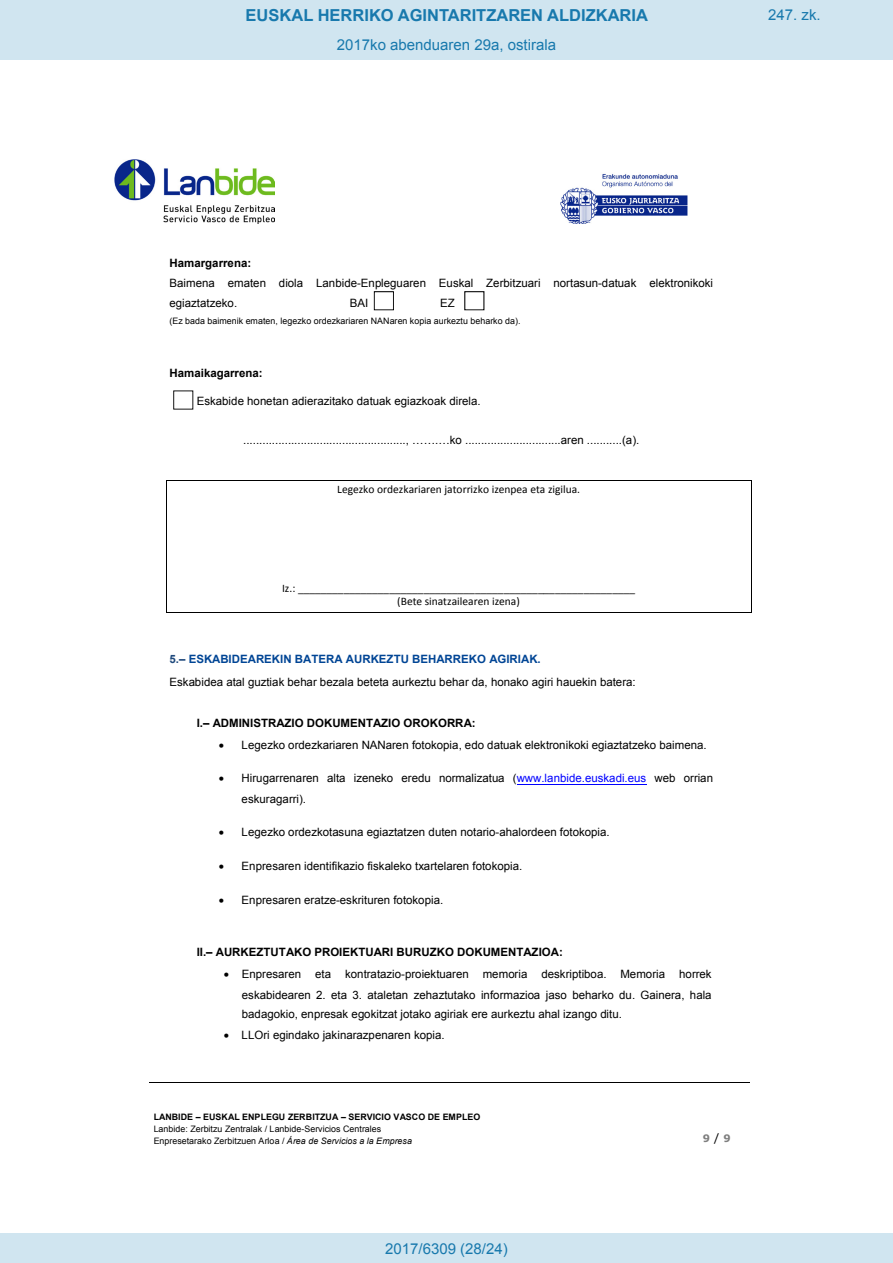
<style>
.page{position:relative;width:893px;height:1263px;background:#fff}
.page>*{position:absolute;margin:0;border:0;box-sizing:border-box;transform-origin:0 0}
.t1{font:700 16.5px "Arial";color:#1879ad}
.Paginacion_Centro{font:15px "Arial";color:#1879ad}
.t2{font:11.4px/20px "Arial";letter-spacing:.005em;color:#000}
.t3{font:11.4px/14px "Calibri";color:#000;text-align:center}
.t4{font:700 11.4px "Arial";color:#000}
.t5{font:8.85px/11.9px "Arial";color:#000}
.s1{font-weight:700}
.s2{font-weight:700;color:#1f497c}
.s3{font-weight:700;color:#004595}
.s4{color:#00f}
.s5{font-style:italic}
</style>
<div class="page">
<hr style="left:150px;top:1082px;width:600px;height:1px;background:#000">
<img style="left:115px;top:159px;width:160px;height:64px">
<img style="left:561px;top:174px;width:127px;height:49px">
<hr style="left:517px;top:784px;width:129px;height:1px;background:#00f">
<hr style="left:167px;top:480px;width:584px;height:1px;background:#000">
<hr style="left:167px;top:612px;width:584px;height:1px;background:#000">
<svg style="left:166px;top:480px;width:1px;height:133px"></svg>
<svg style="left:751px;top:480px;width:1px;height:133px"></svg>
<svg style="left:374px;top:291px;width:20px;height:19px"></svg>
<svg style="left:173px;top:390px;width:20px;height:20px"></svg>
<svg style="left:464px;top:291px;width:20px;height:19px"></svg>
<div style="left:0;top:0;width:893px;height:60px;background:#d0e5f0"></div>
<div style="left:0;top:1233px;width:893px;height:30px;background:#d0e5f0"></div>
<h1 class="t1" style="left:246px;top:4px;width:404px">EUSKAL HERRIKO AGINTARITZAREN ALDIZKARIA</h1>
<h2 class="Paginacion_Centro" style="left:768px;top:5px;width:54px">247. zk.</h2>
<h2 class="Paginacion_Centro" style="left:337px;top:35px;width:221px">2017ko abenduaren 29a, ostirala</h2>
<p class="t2" style="left:169px;top:253px;width:545px"><span class="s1">Hamargarrena:<br></span>Baimena ematen diola Lanbide-Enpleguaren Euskal Zerbitzuari nortasun-datuak elektronikoki egiaztatzeko.</p>
<p class="t2" style="left:350px;top:293px;width:20px">BAI</p>
<p class="t2" style="left:440px;top:293px;width:16px">EZ</p>
<p class="t5" style="left:169px;top:315px;width:353px">(Ez bada baimenik ematen, legezko ordezkariaren NANaren kopia aurkeztu beharko da).</p>
<p class="t4" style="left:169px;top:365px;width:95px">Hamaikagarrena:</p>
<p class="t2" style="left:197px;top:391px;width:285px">Eskabide honetan adierazitako datuak egiazkoak direla.</p>
<p class="t2" style="left:243px;top:431px;width:397px">..................................................., …….…ko ..............................aren ...........(a).</p>
<p class="t3" style="left:337px;top:483px;width:245px">Legezko ordezkariaren jatorrizko izenpea eta zigilua.</p>
<p class="t3" style="left:282px;top:581px;width:355px">Iz.: ___________________________________________________________ (Bete sinatzailearen izena)</p>
<p class="t2" style="left:169px;top:648px;width:468px;line-height:23.1px"><span class="s2">5.–</span> <span class="s3">ESKABIDEAREKIN BATERA AURKEZTU BEHARREKO AGIRIAK.<br></span>Eskabidea atal guztiak behar bezala beteta aurkeztu behar da, honako agiri hauekin batera:</p>
<p class="t4" style="left:197px;top:715px;width:281px">I.– ADMINISTRAZIO DOKUMENTAZIO OROKORRA:</p>
<p class="t2" style="left:219px;top:735px;width:489px">• Legezko ordezkariaren NANaren fotokopia, edo datuak elektronikoki egiaztatzeko baimena.</p>
<p class="t2" style="left:242px;top:768px;width:473px;line-height:20.4px;text-indent:-23px">• Hirugarrenaren alta izeneko eredu normalizatua (<span class="s4">www.lanbide.euskadi.eus</span> web orrian eskuragarri).</p>
<p class="t2" style="left:219px;top:822px;width:393px">• Legezko ordezkotasuna egiaztatzen duten notario-ahalordeen fotokopia.</p>
<p class="t2" style="left:219px;top:856px;width:305px">• Enpresaren identifikazio fiskaleko txartelaren fotokopia.</p>
<p class="t2" style="left:219px;top:890px;width:226px">• Enpresaren eratze-eskrituren fotokopia.</p>
<p class="t4" style="left:197px;top:945px;width:368px">II.– AURKEZTUTAKO PROIEKTUARI BURUZKO DOKUMENTAZIOA:</p>
<p class="t2" style="left:242px;top:964px;width:471px;text-align:justify;text-indent:-18px">• Enpresaren eta kontratazio-proiektuaren memoria deskriptiboa. Memoria horrek eskabidearen 2. eta 3. ataletan zehaztutako informazioa jaso beharko du. Gainera, hala badagokio, enpresak egokitzat jotako agiriak ere aurkeztu ahal izango ditu.</p>
<p class="t2" style="left:224px;top:1025px;width:222px">• LLOri egindako jakinarazpenaren kopia.</p>
<p class="t5" style="left:154px;top:1111px;width:328px"><span class="s1">LANBIDE – EUSKAL ENPLEGU ZERBITZUA – SERVICIO VASCO DE EMPLEO<br></span>Lanbide: Zerbitzu Zentralak / Lanbide-Servicios Centrales<br>Enpresetarako Zerbitzuen Arloa / <span class="s5">Área de Servicios a la Empresa</span></p>
<p class="Paginacion_Centro" style="left:385px;top:1238px;width:124px">2017/6309 (28/24)</p>
</div>
